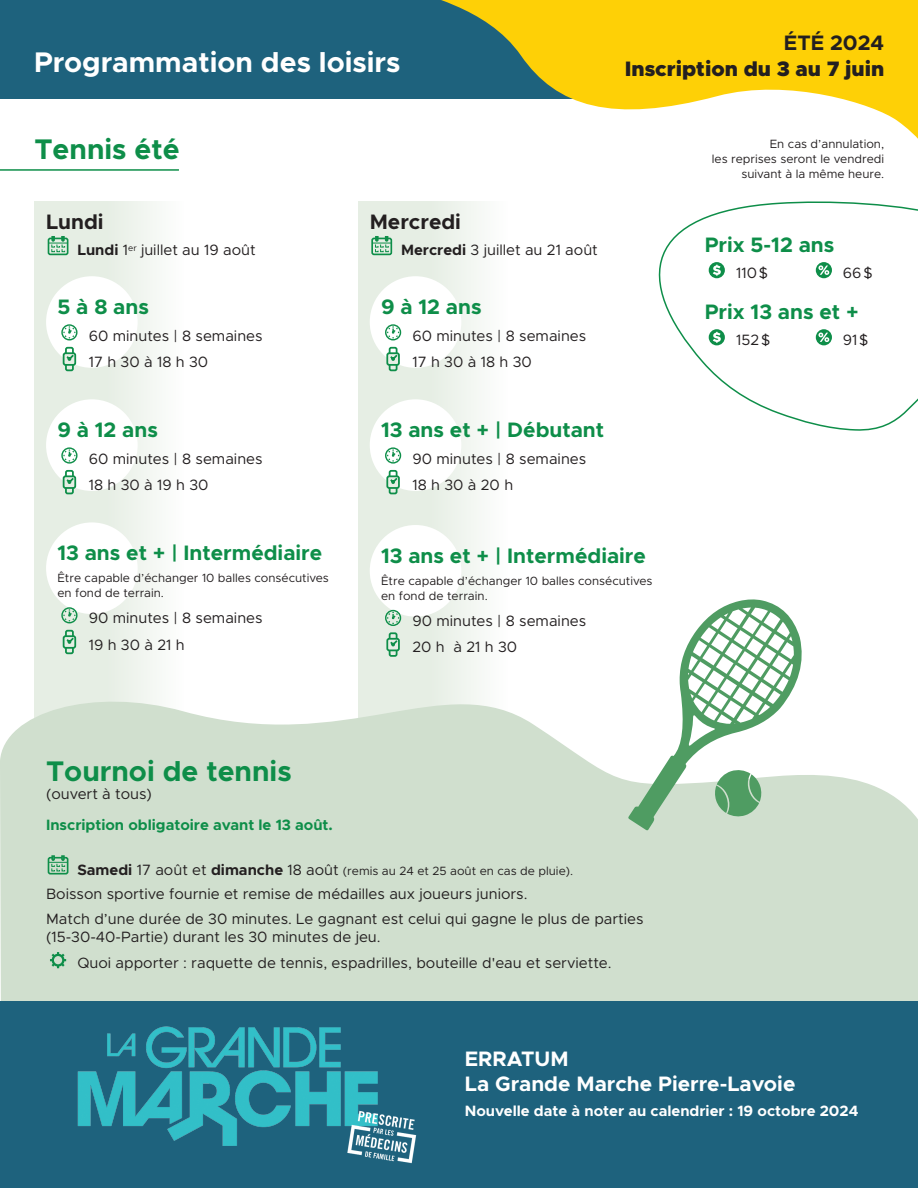
<style>
.page{position:relative;width:918px;height:1188px;background:#fff}
.page>*{position:absolute;margin:0;border:0;box-sizing:border-box;transform-origin:0 0}
.t1{font:700 28.5px "Metropolis";color:#0e8e49}
.t2{font:700 28.5px "Metropolis";color:#fff}
.t3{font:700 21px "Metropolis";color:#0e8e49}
.t4{font:700 21px/25.2px "Metropolis";color:#fff}
.t5{font:900 21px "Metropolis";color:#231f20}
.t6{font:700 21px "Metropolis";color:#231f20}
.t7{font:15px/26.2px "Metropolis";color:#231f20}
.t8{font:700 15px "Metropolis";color:#fff}
.t9{font:700 15px "Metropolis";color:#0e8e49}
.t10{font:12px/15px "Metropolis";color:#231f20}
.s1{font-weight:700}
.s2{font-weight:700;font-size:15px}
.s3{font-size:15px}
</style>
<div class="page">
<div style="left:34px;top:201px;width:150px;height:833px;background:linear-gradient(to right,#dfe9dd,#f8faf8)"></div>
<div style="left:358px;top:201px;width:150px;height:833px;background:linear-gradient(to right,#dfeadd,#f8faf8)"></div>
<div style="left:46px;top:276px;width:92px;height:92px;background:#fff;border-radius:50%"></div>
<div style="left:46px;top:399px;width:92px;height:92px;background:#fff;border-radius:50%"></div>
<div style="left:46px;top:522px;width:92px;height:92px;background:#fff;border-radius:50%"></div>
<div style="left:370px;top:525px;width:91px;height:92px;background:#fff;border-radius:50%"></div>
<div style="left:370px;top:276px;width:91px;height:92px;background:#fff;border-radius:50%"></div>
<div style="left:370px;top:399px;width:91px;height:92px;background:#fff;border-radius:50%"></div>
<svg style="left:61px;top:324px;width:17px;height:17px"></svg>
<div style="left:65px;top:347px;width:9px;height:24px;border:2px solid #0e8e49;border-radius:2px"></div>
<div style="left:64px;top:353px;width:11px;height:12px;background:#e6eee4;border-radius:2px"></div>
<div style="left:63px;top:352px;width:13px;height:14px;border:2px solid #0e8e49;border-radius:2px"></div>
<svg style="left:65px;top:353px;width:11px;height:9px"></svg>
<svg style="left:61px;top:447px;width:17px;height:17px"></svg>
<div style="left:65px;top:470px;width:9px;height:24px;border:2px solid #0e8e49;border-radius:2px"></div>
<div style="left:64px;top:476px;width:11px;height:12px;background:#e6eee4;border-radius:2px"></div>
<div style="left:63px;top:475px;width:13px;height:14px;border:2px solid #0e8e49;border-radius:2px"></div>
<svg style="left:65px;top:476px;width:11px;height:9px"></svg>
<svg style="left:61px;top:607px;width:17px;height:17px"></svg>
<div style="left:65px;top:630px;width:9px;height:24px;border:2px solid #0e8e49;border-radius:2px"></div>
<div style="left:64px;top:636px;width:11px;height:12px;background:#e6eee4;border-radius:2px"></div>
<div style="left:63px;top:635px;width:13px;height:14px;border:2px solid #0e8e49;border-radius:2px"></div>
<svg style="left:65px;top:636px;width:11px;height:9px"></svg>
<svg style="left:384px;top:609px;width:18px;height:18px"></svg>
<div style="left:389px;top:632px;width:9px;height:25px;border:2px solid #0e8e49;border-radius:2px"></div>
<div style="left:387px;top:639px;width:12px;height:11px;background:#e6eee4;border-radius:2px"></div>
<div style="left:386px;top:638px;width:14px;height:13px;border:2px solid #0e8e49;border-radius:2px"></div>
<svg style="left:388px;top:638px;width:11px;height:9px"></svg>
<svg style="left:385px;top:324px;width:17px;height:17px"></svg>
<div style="left:389px;top:347px;width:9px;height:24px;border:2px solid #0e8e49;border-radius:2px"></div>
<div style="left:387px;top:353px;width:12px;height:12px;background:#e6eee4;border-radius:2px"></div>
<div style="left:386px;top:352px;width:14px;height:14px;border:2px solid #0e8e49;border-radius:2px"></div>
<svg style="left:388px;top:353px;width:11px;height:9px"></svg>
<svg style="left:385px;top:447px;width:17px;height:17px"></svg>
<div style="left:389px;top:470px;width:9px;height:24px;border:2px solid #0e8e49;border-radius:2px"></div>
<div style="left:387px;top:476px;width:12px;height:12px;background:#e6eee4;border-radius:2px"></div>
<div style="left:386px;top:475px;width:14px;height:14px;border:2px solid #0e8e49;border-radius:2px"></div>
<svg style="left:388px;top:476px;width:11px;height:9px"></svg>
<div style="left:48px;top:238px;width:20px;height:17px;border:2px solid #0e8e49;border-radius:2px"></div>
<svg style="left:48px;top:235px;width:20px;height:18px"></svg>
<div style="left:371px;top:238px;width:21px;height:17px;border:2px solid #0e8e49;border-radius:2px"></div>
<svg style="left:371px;top:235px;width:21px;height:18px"></svg>
<svg style="left:0;top:667px;width:918px;height:334px;background:#d7e3d5"></svg>
<svg style="left:628px;top:599px;width:177px;height:231px"></svg>
<div style="left:0;top:0;width:602px;height:99px;background:#1e627d"></div>
<div style="left:48px;top:857px;width:20px;height:18px;border:2px solid #0e8e49;border-radius:2px"></div>
<svg style="left:48px;top:854px;width:20px;height:18px"></svg>
<svg style="left:50px;top:952px;width:16px;height:16px"></svg>
<div style="left:54px;top:956px;width:8px;height:8px;background:#d0dfce;border-radius:50%"></div>
<svg style="left:441px;top:0;width:477px;height:139px;fill:#fed006"></svg>
<hr style="left:0;top:169px;width:179px;height:2px;background:#0e8e49">
<div style="left:0;top:1001px;width:918px;height:187px;background:#1e627d"></div>
<img style="left:77px;top:1026px;width:340px;height:138px">
<svg style="left:658px;top:201px;width:260px;height:230px"></svg>
<h1 class="t2" style="left:34px;top:44px;width:368px">Programmation des loisirs</h1>
<h2 class="t6" style="left:784px;top:30px;width:102px">ÉTÉ 2024</h2>
<h2 class="t5" style="left:625px;top:55px;width:261px">Inscription du 3 au 7 juin</h2>
<h1 class="t1" style="left:34px;top:131px;width:147px">Tennis été</h1>
<h2 class="t6" style="left:46px;top:208px;width:59px">Lundi</h2>
<p class="t7" style="left:77px;top:237px;width:180px"><span class="s1">Lundi</span> 1<sup>er</sup> juillet au 19 août</p>
<h2 class="t3" style="left:57px;top:294px;width:93px">5 à 8 ans</h2>
<p class="t7" style="left:89px;top:322px;width:175px">60 minutes | 8 semaines<br>17 h 30 à 18 h 30</p>
<h2 class="t3" style="left:57px;top:417px;width:102px">9 à 12 ans</h2>
<p class="t7" style="left:89px;top:445px;width:175px">60 minutes | 8 semaines<br>18 h 30 à 19 h 30</p>
<h2 class="t6" style="left:370px;top:208px;width:93px">Mercredi</h2>
<p class="t7" style="left:401px;top:237px;width:198px"><span class="s1">Mercredi</span> 3 juillet au 21 août</p>
<h2 class="t3" style="left:381px;top:294px;width:102px">9 à 12 ans</h2>
<p class="t7" style="left:412px;top:322px;width:175px">60 minutes | 8 semaines<br>17 h 30 à 18 h 30</p>
<h2 class="t3" style="left:381px;top:417px;width:225px">13 ans et + | Débutant</h2>
<p class="t7" style="left:412px;top:445px;width:175px">90 minutes | 8 semaines<br>18 h 30 à 20 h</p>
<p class="t10" style="left:712px;top:136px;width:174px;text-align:right">En cas d’annulation,<br>les reprises seront le vendredi suivant à la même heure.</p>
<h2 class="t3" style="left:705px;top:231px;width:131px">Prix 5-12 ans</h2>
<p class="t7" style="left:736px;top:260px;width:33px">110$</p>
<p class="t7" style="left:843px;top:260px;width:31px">66$</p>
<h2 class="t3" style="left:705px;top:299px;width:155px">Prix 13 ans et +</h2>
<p class="t7" style="left:736px;top:327px;width:36px">152$</p>
<p class="t7" style="left:843px;top:327px;width:27px">91$</p>
<h2 class="t3" style="left:57px;top:540px;width:266px">13 ans et + | Intermédiaire</h2>
<p class="t10" style="left:57px;top:571px;width:273px">Être capable d’échanger 10 balles consécutives en fond de terrain.</p>
<p class="t7" style="left:89px;top:605px;width:175px">90 minutes | 8 semaines<br>19 h 30 à 21 h</p>
<h2 class="t3" style="left:381px;top:542px;width:266px">13 ans et + | Intermédiaire</h2>
<p class="t10" style="left:381px;top:573px;width:273px">Être capable d’échanger 10 balles consécutives en fond de terrain.</p>
<p class="t7" style="left:412px;top:608px;width:175px">90 minutes | 8 semaines<br>20 h à 21 h 30</p>
<h1 class="t1" style="left:46px;top:753px;width:247px">Tournoi de tennis</h1>
<p class="t7" style="left:46px;top:781px;width:107px">(ouvert à tous)</p>
<p class="t9" style="left:46px;top:816px;width:288px">Inscription obligatoire avant le 13 août.</p>
<p class="t10" style="left:77px;top:863px;width:497px"><span class="s2">Samedi</span> <span class="s3">17 août et</span> <span class="s2">dimanche</span> <span class="s3">18 août</span> (remis au 24 et 25 août en cas de pluie).</p>
<p class="t7" style="left:46px;top:882px;width:599px;line-height:24.8px">Boisson sportive fournie et remise de médailles aux joueurs juniors.<br>Match d’une durée de 30 minutes. Le gagnant est celui qui gagne le plus de parties</p>
<p class="t7" style="left:77px;top:924px;width:536px;text-indent:-31px">(15-30-40-Partie) durant les 30 minutes de jeu.<br>Quoi apporter : raquette de tennis, espadrilles, bouteille d'eau et serviette.</p>
<h2 class="t4" style="left:465px;top:1046px;width:332px">ERRATUM<br>La Grande Marche Pierre-Lavoie</h2>
<p class="t8" style="left:465px;top:1101px;width:395px">Nouvelle date à noter au calendrier : 19 octobre 2024</p>
</div>
